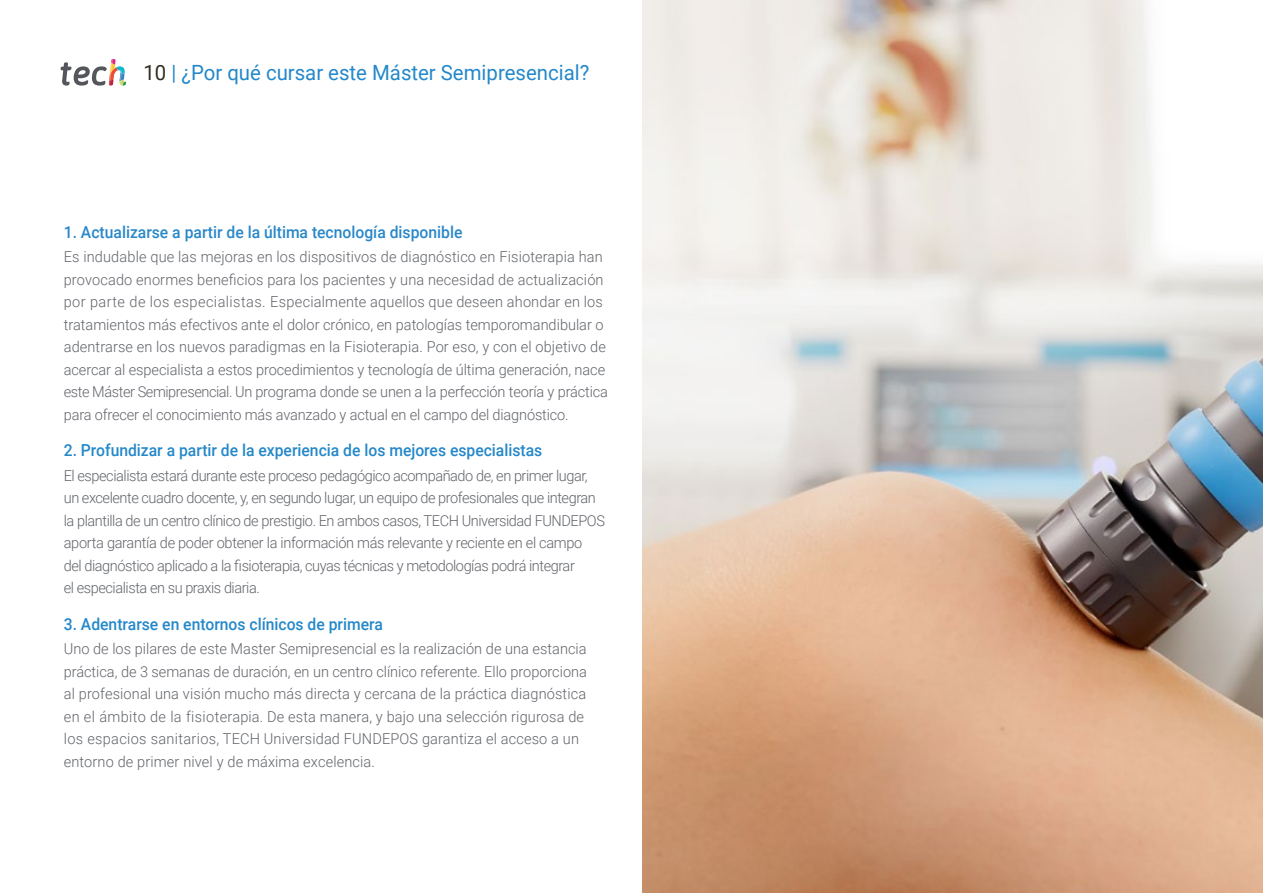
<style>
.page{position:relative;width:1263px;height:893px;background:#fff}
.page>*{position:absolute;margin:0;border:0;box-sizing:border-box;transform-origin:0 0}
.t1{font:21px "Roboto";color:#2488c9}
.t2{font:500 16.5px "Roboto";color:#2488c9;scale:.95 1}
.t3{font:500 16.5px "Roboto";color:#2988c9;scale:.95 1}
.t4{font:300 15px/22.5px "Roboto";color:#61646a}
.t5{font:300 15px/22.5px "Roboto";letter-spacing:-.03em;color:#61646a}
.s1{color:#312e20}
</style>
<div class="page">
<img style="left:642px;top:0;width:621px;height:893px">
<svg style="left:61px;top:59px;width:65px;height:27px"></svg>
<h1 class="t1" style="left:144px;top:57px;width:447px"><span class="s1">10</span> | ¿Por qué cursar este Máster Semipresencial?</h1>
<p class="t3" style="left:64px;top:220px;width:421px">1. Actualizarse a partir de la última tecnología disponible</p>
<p class="t4" style="left:64px;top:245px;width:546px">Es indudable que las mejoras en los dispositivos de diagnóstico en Fisioterapia han provocado enormes beneficios para los pacientes y una necesidad de actualización por parte de los especialistas. Especialmente aquellos que deseen ahondar en los tratamientos más efectivos ante el dolor crónico, en patologías temporomandibular o adentrarse en los nuevos paradigmas en la Fisioterapia. Por eso, y con el objetivo de acercar al especialista a estos procedimientos y tecnología de última generación, nace este Máster Semipresencial. Un programa donde se unen a la perfección teoría y práctica para ofrecer el conocimiento más avanzado y actual en el campo del diagnóstico.</p>
<p class="t2" style="left:64px;top:439px;width:505px">2. Profundizar a partir de la experiencia de los mejores especialistas</p>
<p class="t5" style="left:64px;top:464px;width:543px">El especialista estará durante este proceso pedagógico acompañado de, en primer lugar, un excelente cuadro docente, y, en segundo lugar, un equipo de profesionales que integran la plantilla de un centro clínico de prestigio. En ambos casos, TECH Universidad FUNDEPOS aporta garantía de poder obtener la información más relevante y reciente en el campo<br>del diagnóstico aplicado a la fisioterapia, cuyas técnicas y metodologías podrá integrar<br>el especialista en su praxis diaria.</p>
<p class="t2" style="left:64px;top:612px;width:337px">3. Adentrarse en entornos clínicos de primera</p>
<p class="t4" style="left:64px;top:637px;width:525px">Uno de los pilares de este Master Semipresencial es la realización de una estancia práctica, de 3 semanas de duración, en un centro clínico referente. Ello proporciona al profesional una visión mucho más directa y cercana de la práctica diagnóstica en el ámbito de la fisioterapia. De esta manera, y bajo una selección rigurosa de los espacios sanitarios, TECH Universidad FUNDEPOS garantiza el acceso a un entorno de primer nivel y de máxima excelencia.</p>
</div>
